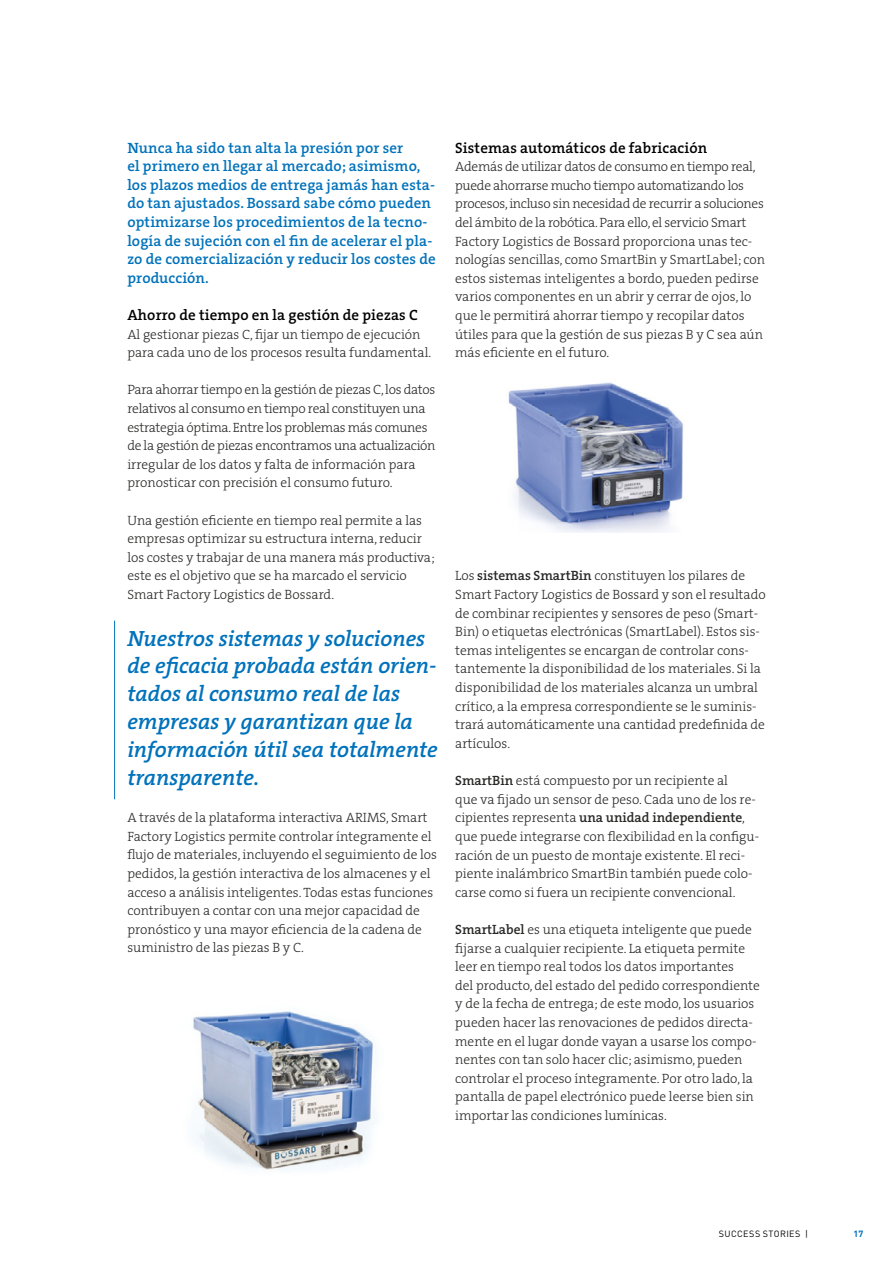
<style>
.page{position:relative;width:893px;height:1263px;background:#fff}
.page>*{position:absolute;margin:0;border:0;box-sizing:border-box;transform-origin:0 0}
.t1{font:22.2px/27.9px "The Serif HP6 Se Bld IT";color:#0072bb}
.t2{font:15px/18.6px "The Serif HP6 Se Bld";letter-spacing:.01em;color:#0072bb}
.t3{font:15px "The Serif HP6 Se Bld";letter-spacing:.01em;color:#000}
.t4{font:13.5px/18.6px "The Serif HP3 Lig";color:#282827}
.t5{font:13.5px/18.6px "The Serif HP3 Lig";letter-spacing:-.02em;color:#282827}
.t6{font:13.5px "The Serif HP6 Se Bld";color:#282827}
.t7{font:9px "DINOT";letter-spacing:.04em;color:#000}
.t8{font:700 9px "DINOT";color:#0072bb}
.s1{font-family:"The Serif HP6 Se Bld"}
.s2{font-family:"The Serif HP3 Lig"}
</style>
<div class="page">
<img style="left:193px;top:1011px;width:182px;height:159px">
<img style="left:508px;top:382px;width:175px;height:150px">
<hr style="left:114px;top:621px;width:1px;height:178px;background:#0072bb">
<p class="t2" style="left:127px;top:138px;width:310px">Nunca ha sido tan alta la presión por ser<br>el primero en llegar al mercado; asimismo, los plazos medios de entrega jamás han esta&shy;do tan ajustados. Bossard sabe cómo pueden optimizarse los procedimientos de la tecno&shy;logía de sujeción con el fin de acelerar el pla&shy;zo de comercialización y reducir los costes de producción.</p>
<p class="t3" style="left:127px;top:305px;width:292px">Ahorro de tiempo en la gestión de piezas C</p>
<p class="t4" style="left:127px;top:325px;width:305px">Al gestionar piezas C, fijar un tiempo de ejecución para cada uno de los procesos resulta fundamental.</p>
<p class="t5" style="left:127px;top:381px;width:310px">Para ahorrar tiempo en la gestión de piezas C, los datos relativos al consumo en tiempo real constituyen una estrategia óptima. Entre los problemas más comunes de la gestión de piezas encontramos una actualización irregular de los datos y falta de información para pronosticar con precisión el consumo futuro.</p>
<p class="t4" style="left:127px;top:511px;width:309px">Una gestión eficiente en tiempo real permite a las empresas optimizar su estructura interna, reducir los costes y trabajar de una manera más productiva; este es el objetivo que se ha marcado el servicio Smart Factory Logistics de Bossard.</p>
<h1 class="t1" style="left:127px;top:625px;width:312px">Nuestros sistemas y soluciones de eficacia probada están orien&shy;tados al consumo real de las empresas y garantizan que la información útil sea totalmente transparente.</h1>
<p class="t4" style="left:127px;top:808px;width:311px">A través de la plataforma interactiva ARIMS, Smart Factory Logistics permite controlar íntegramente el flujo de materiales, incluyendo el seguimiento de los pedidos, la gestión interactiva de los almacenes y el acceso a análisis inteligentes. Todas estas funciones contribuyen a contar con una mejor capacidad de pronóstico y una mayor eficiencia de la cadena de suministro de las piezas B y C.</p>
<p class="t3" style="left:455px;top:138px;width:254px">Sistemas automáticos de fabricación</p>
<p class="t4" style="left:455px;top:157px;width:311px">Además de utilizar datos de consumo en tiempo real, puede ahorrarse mucho tiempo automatizando los procesos, incluso sin necesidad de recurrir a soluciones del ámbito de la robótica. Para ello, el servicio Smart Factory Logistics de Bossard proporciona unas tec&shy;nologías sencillas, como SmartBin y SmartLabel; con estos sistemas inteligentes a bordo, pueden pedirse varios componentes en un abrir y cerrar de ojos, lo que le permitirá ahorrar tiempo y recopilar datos útiles para que la gestión de sus piezas B y C sea aún más eficiente en el futuro.</p>
<p class="t4" style="left:455px;top:567px;width:312px">Los <span class="s1">sistemas SmartBin</span> constituyen los pilares de Smart Factory Logistics de Bossard y son el resultado de combinar recipientes y sensores de peso (Smart-Bin) o etiquetas electrónicas (SmartLabel). Estos sis&shy;temas inteligentes se encargan de controlar cons&shy;tantemente la disponibilidad de los materiales. Si la disponibilidad de los materiales alcanza un umbral crítico, a la empresa correspondiente se le suminis&shy;trará automáticamente una cantidad predefinida de artículos.</p>
<p class="t4" style="left:455px;top:771px;width:302px"><span class="s1">SmartBin</span> está compuesto por un recipiente al<br>que va fijado un sensor de peso. Cada uno de los re-</p>
<p class="t6" style="left:455px;top:809px;width:291px"><span class="s2">cipientes representa</span> una unidad independiente<span class="s2">,</span></p>
<p class="t4" style="left:455px;top:827px;width:305px">que puede integrarse con flexibilidad en la configu&shy;ración de un puesto de montaje existente. El reci&shy;piente inalámbrico SmartBin también puede colo&shy;carse como si fuera un recipiente convencional.</p>
<p class="t4" style="left:455px;top:920px;width:306px"><span class="s1">SmartLabel</span> es una etiqueta inteligente que puede fijarse a cualquier recipiente. La etiqueta permite leer en tiempo real todos los datos importantes<br>del producto, del estado del pedido correspondiente y de la fecha de entrega; de este modo, los usuarios pueden hacer las renovaciones de pedidos directa&shy;mente en el lugar donde vayan a usarse los compo&shy;nentes con tan solo hacer clic; asimismo, pueden controlar el proceso íntegramente. Por otro lado, la pantalla de papel electrónico puede leerse bien sin importar las condiciones lumínicas.</p>
<p class="t7" style="left:719px;top:1227px;width:91px">SUCCESS STORIES |</p>
<p class="t8" style="left:853px;top:1227px;width:11px">17</p>
</div>
